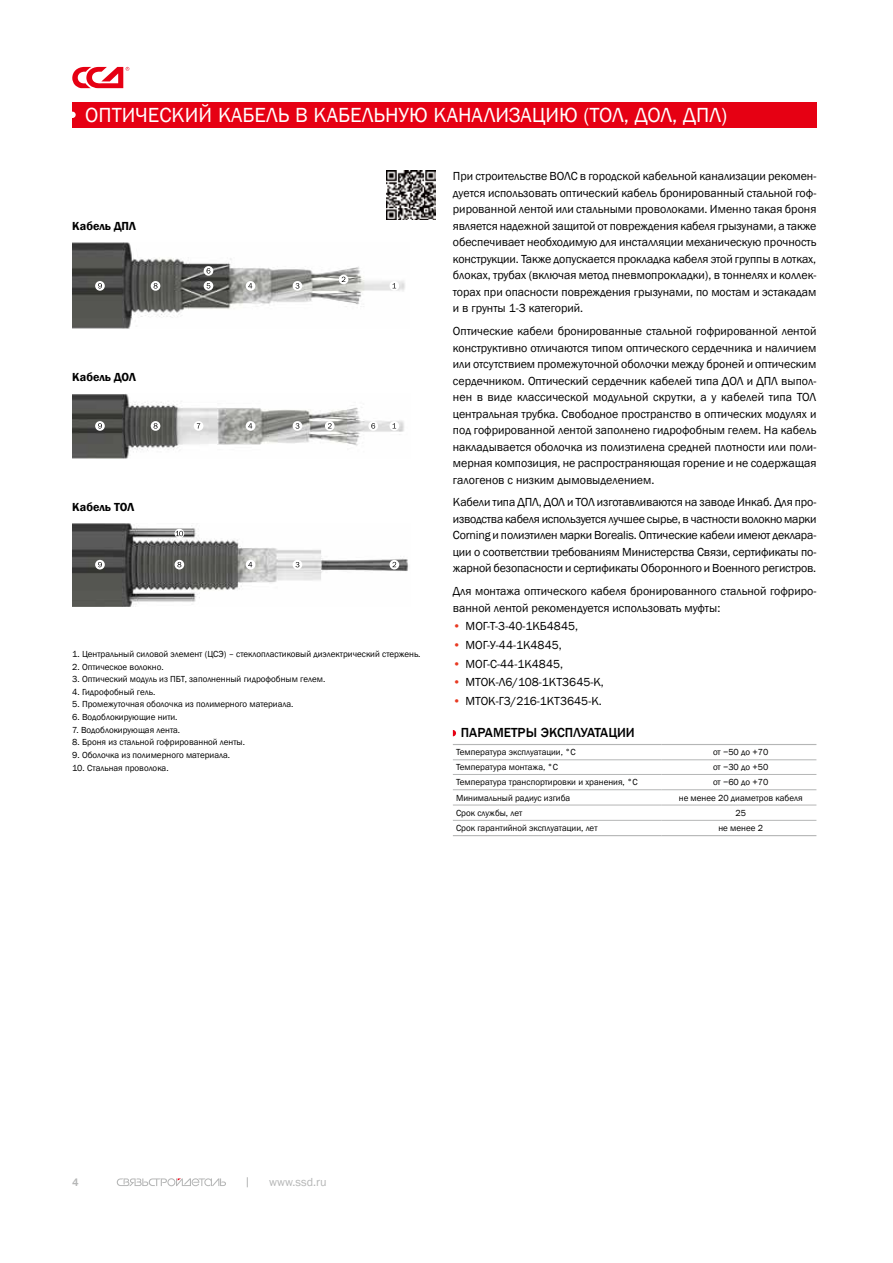
<style>
.page{position:relative;width:893px;height:1263px;background:#fff}
.page>*{position:absolute;margin:0;border:0;box-sizing:border-box;transform-origin:0 0}
.t1{font:21px "Franklin Gothic";color:#fff}
.t2{font:500 13.5px "Franklin Gothic";color:#000}
.t3{font:12px/16.5px "Franklin Gothic";color:#000;text-align:justify}
.t4{font:600 12px "Franklin Gothic";color:#000}
.t5{font:12px "Franklin Gothic";color:#b5b6b6}
.t6{font:500 11.25px "Franklin Gothic";color:#b5b6b6}
.t7{font:9px "Franklin Gothic";color:#000}
.s1{color:#e83921}
</style>
<div class="page">
<svg style="left:117px;top:1178px;width:109px;height:8px"></svg>
<svg style="left:72px;top:67px;width:57px;height:21px"></svg>
<div style="left:72px;top:102px;width:745px;height:26px;background:#e60013"></div>
<div style="left:69px;top:112px;width:7px;height:6px;background:#fff;border-radius:50%"></div>
<img style="left:387px;top:170px;width:49px;height:49px">
<img style="left:72px;top:242px;width:333px;height:86px">
<svg style="left:389px;top:281px;width:10px;height:10px"></svg>
<svg style="left:392px;top:283px;width:4px;height:5px"></svg>
<svg style="left:339px;top:275px;width:9px;height:9px"></svg>
<svg style="left:342px;top:277px;width:3px;height:5px"></svg>
<svg style="left:293px;top:281px;width:9px;height:10px"></svg>
<svg style="left:295px;top:283px;width:4px;height:6px"></svg>
<svg style="left:246px;top:281px;width:9px;height:10px"></svg>
<svg style="left:248px;top:283px;width:4px;height:5px"></svg>
<svg style="left:204px;top:281px;width:9px;height:10px"></svg>
<svg style="left:207px;top:283px;width:3px;height:5px"></svg>
<svg style="left:204px;top:266px;width:9px;height:10px"></svg>
<svg style="left:207px;top:268px;width:3px;height:6px"></svg>
<svg style="left:151px;top:281px;width:9px;height:10px"></svg>
<svg style="left:154px;top:283px;width:4px;height:5px"></svg>
<svg style="left:95px;top:281px;width:10px;height:10px"></svg>
<svg style="left:98px;top:283px;width:4px;height:5px"></svg>
<img style="left:72px;top:394px;width:332px;height:64px">
<svg style="left:389px;top:421px;width:10px;height:10px"></svg>
<svg style="left:392px;top:423px;width:4px;height:5px"></svg>
<svg style="left:325px;top:421px;width:10px;height:10px"></svg>
<svg style="left:328px;top:423px;width:4px;height:5px"></svg>
<svg style="left:293px;top:421px;width:9px;height:10px"></svg>
<svg style="left:295px;top:423px;width:4px;height:6px"></svg>
<svg style="left:246px;top:421px;width:9px;height:10px"></svg>
<svg style="left:248px;top:423px;width:4px;height:5px"></svg>
<div style="left:368px;top:421px;width:10px;height:10px;background:#fff;border-radius:50%"></div>
<svg style="left:371px;top:423px;width:4px;height:6px"></svg>
<svg style="left:194px;top:421px;width:9px;height:10px"></svg>
<svg style="left:151px;top:421px;width:9px;height:10px"></svg>
<svg style="left:154px;top:423px;width:4px;height:6px"></svg>
<div style="left:95px;top:421px;width:10px;height:10px;background:#fff;border-radius:50%"></div>
<svg style="left:98px;top:423px;width:4px;height:6px"></svg>
<img style="left:72px;top:523px;width:337px;height:84px">
<svg style="left:389px;top:560px;width:10px;height:9px"></svg>
<svg style="left:392px;top:562px;width:4px;height:5px"></svg>
<svg style="left:293px;top:560px;width:9px;height:9px"></svg>
<svg style="left:295px;top:562px;width:4px;height:5px"></svg>
<div style="left:246px;top:560px;width:9px;height:9px;background:#fff;border-radius:50%"></div>
<svg style="left:248px;top:562px;width:4px;height:5px"></svg>
<svg style="left:175px;top:560px;width:9px;height:9px"></svg>
<svg style="left:177px;top:562px;width:4px;height:5px"></svg>
<svg style="left:95px;top:560px;width:10px;height:9px"></svg>
<svg style="left:98px;top:562px;width:4px;height:5px"></svg>
<svg style="left:175px;top:529px;width:9px;height:9px"></svg>
<svg style="left:176px;top:531px;width:7px;height:5px"></svg>
<svg style="left:453px;top:760px;width:363px;height:60px"></svg>
<hr style="left:453px;top:759px;width:209px;height:1px;background:#b5b6b6">
<hr style="left:662px;top:759px;width:154px;height:1px;background:#b5b6b6">
<hr style="left:453px;top:774px;width:209px;height:1px;background:#b5b6b6">
<hr style="left:662px;top:774px;width:154px;height:1px;background:#b5b6b6">
<hr style="left:453px;top:789px;width:209px;height:1px;background:#b5b6b6">
<hr style="left:662px;top:789px;width:154px;height:1px;background:#b5b6b6">
<hr style="left:453px;top:805px;width:209px;height:1px;background:#b5b6b6">
<hr style="left:662px;top:805px;width:154px;height:1px;background:#b5b6b6">
<hr style="left:453px;top:820px;width:209px;height:1px;background:#b5b6b6">
<hr style="left:662px;top:820px;width:154px;height:1px;background:#b5b6b6">
<hr style="left:453px;top:744px;width:209px;height:1px;background:#b5b6b6">
<hr style="left:662px;top:744px;width:154px;height:1px;background:#b5b6b6">
<hr style="left:453px;top:835px;width:209px;height:1px;background:#b5b6b6">
<hr style="left:662px;top:835px;width:154px;height:1px;background:#b5b6b6">
<svg style="left:453px;top:730px;width:3px;height:6px"></svg>
<h1 class="t1" style="left:85px;top:102px;width:643px">ОПТИЧЕСКИЙ КАБЕЛЬ В КАБЕЛЬНУЮ КАНАЛИЗАЦИЮ (ТОЛ, ДОЛ, ДПЛ)</h1>
<p class="t4" style="left:72px;top:218px;width:65px">Кабель ДПЛ</p>
<p class="t4" style="left:72px;top:369px;width:65px">Кабель ДОЛ</p>
<p class="t4" style="left:72px;top:499px;width:64px">Кабель ТОЛ</p>
<p class="t7" style="left:72px;top:648px;width:350px">1. Центральный силовой элемент (ЦСЭ) – стеклопластиковый диэлектрический стержень.</p>
<p class="t7" style="left:72px;top:661px;width:93px">2. Оптическое волокно.</p>
<p class="t7" style="left:72px;top:674px;width:255px">3. Оптический модуль из ПБТ, заполненный гидрофобным гелем.</p>
<p class="t7" style="left:72px;top:686px;width:85px">4. Гидрофобный гель.</p>
<p class="t7" style="left:72px;top:699px;width:223px">5. Промежуточная оболочка из полимерного материала.</p>
<p class="t7" style="left:72px;top:711px;width:107px">6. Водоблокирующие нити.</p>
<p class="t7" style="left:72px;top:724px;width:109px">7. Водоблокирующая лента.</p>
<p class="t7" style="left:72px;top:737px;width:174px">8. Броня из стальной гофрированной ленты.</p>
<p class="t7" style="left:72px;top:749px;width:159px">9. Оболочка из полимерного материала.</p>
<p class="t7" style="left:72px;top:762px;width:98px">10. Стальная проволока.</p>
<p class="t3" style="left:453px;top:168px;width:365px">При строительстве ВОЛС в городской кабельной канализации рекомен&shy;дуется использовать оптический кабель бронированный стальной гоф&shy;рированной лентой или стальными проволоками. Именно такая броня является надежной защитой от повреждения кабеля грызунами, а также обеспечивает необходимую для инсталляции механическую прочность конструкции. Также допускается прокладка кабеля этой группы в лотках, блоках, трубах (включая метод пневмопрокладки), в тоннелях и коллек&shy;торах при опасности повреждения грызунами, по мостам и эстакадам и в грунты 1-3 категорий.</p>
<p class="t3" style="left:453px;top:323px;width:365px">Оптические кабели бронированные стальной гофрированной лентой конструктивно отличаются типом оптического сердечника и наличием или отсутствием промежуточной оболочки между броней и оптическим сердечником. Оптический сердечник кабелей типа ДОЛ и ДПЛ выпол&shy;нен в виде классической модульной скрутки, а у кабелей типа ТОЛ центральная трубка. Свободное пространство в оптических модулях и под гофрированной лентой заполнено гидрофобным гелем. На кабель накладывается оболочка из полиэтилена средней плотности или поли&shy;мерная композиция, не распространяющая горение и не содержащая галогенов с низким дымовыделением.</p>
<p class="t3" style="left:453px;top:494px;width:365px">Кабели типа ДПЛ, ДОЛ и ТОЛ изготавливаются на заводе Инкаб. Для про&shy;изводства кабеля используется лучшее сырье, в частности волокно марки Corning и полиэтилен марки Borealis. Оптические кабели имеют деклара&shy;ции о соответствии требованиям Министерства Связи, сертификаты по&shy;жарной безопасности и сертификаты Оборонного и Военного регистров.</p>
<p class="t3" style="left:453px;top:583px;width:365px">Для монтажа оптического кабеля бронированного стальной гофриро&shy;ванной лентой рекомендуется использовать муфты:</p>
<p class="t3" style="left:453px;top:618px;width:127px"><span class="s1">•</span> МОГ-Т-3-40-1КБ4845,</p>
<p class="t3" style="left:453px;top:637px;width:111px"><span class="s1">•</span> МОГ-У-44-1К4845,</p>
<p class="t3" style="left:453px;top:656px;width:112px"><span class="s1">•</span> МОГ-С-44-1К4845,</p>
<p class="t3" style="left:453px;top:674px;width:153px"><span class="s1">•</span> МТОК-Л6/108-1КТ3645-К,</p>
<p class="t3" style="left:453px;top:693px;width:151px"><span class="s1">•</span> МТОК-Г3/216-1КТ3645-К.</p>
<p class="t2" style="left:461px;top:725px;width:176px">ПАРАМЕТРЫ ЭКСПЛУАТАЦИИ</p>
<p class="t7" style="left:456px;top:747px;width:121px">Температура эксплуатации, °С</p>
<p class="t7" style="left:713px;top:747px;width:57px">от −50 до +70</p>
<p class="t7" style="left:456px;top:762px;width:104px">Температура монтажа, °С</p>
<p class="t7" style="left:713px;top:762px;width:57px">от −30 до +50</p>
<p class="t7" style="left:456px;top:777px;width:183px">Температура транспортировки и хранения, °С</p>
<p class="t7" style="left:713px;top:777px;width:57px">от −60 до +70</p>
<p class="t7" style="left:456px;top:792px;width:116px">Минимальный радиус изгиба</p>
<p class="t7" style="left:679px;top:792px;width:125px">не менее 20 диаметров кабеля</p>
<p class="t7" style="left:456px;top:807px;width:68px">Срок службы, лет</p>
<p class="t7" style="left:735px;top:807px;width:12px">25</p>
<p class="t7" style="left:456px;top:822px;width:143px">Срок гарантийной эксплуатации, лет</p>
<p class="t7" style="left:718px;top:822px;width:46px">не менее 2</p>
<p class="t6" style="left:72px;top:1175px;width:8px">4</p>
<p class="t5" style="left:269px;top:1175px;width:59px">www.ssd.ru</p>
</div>
